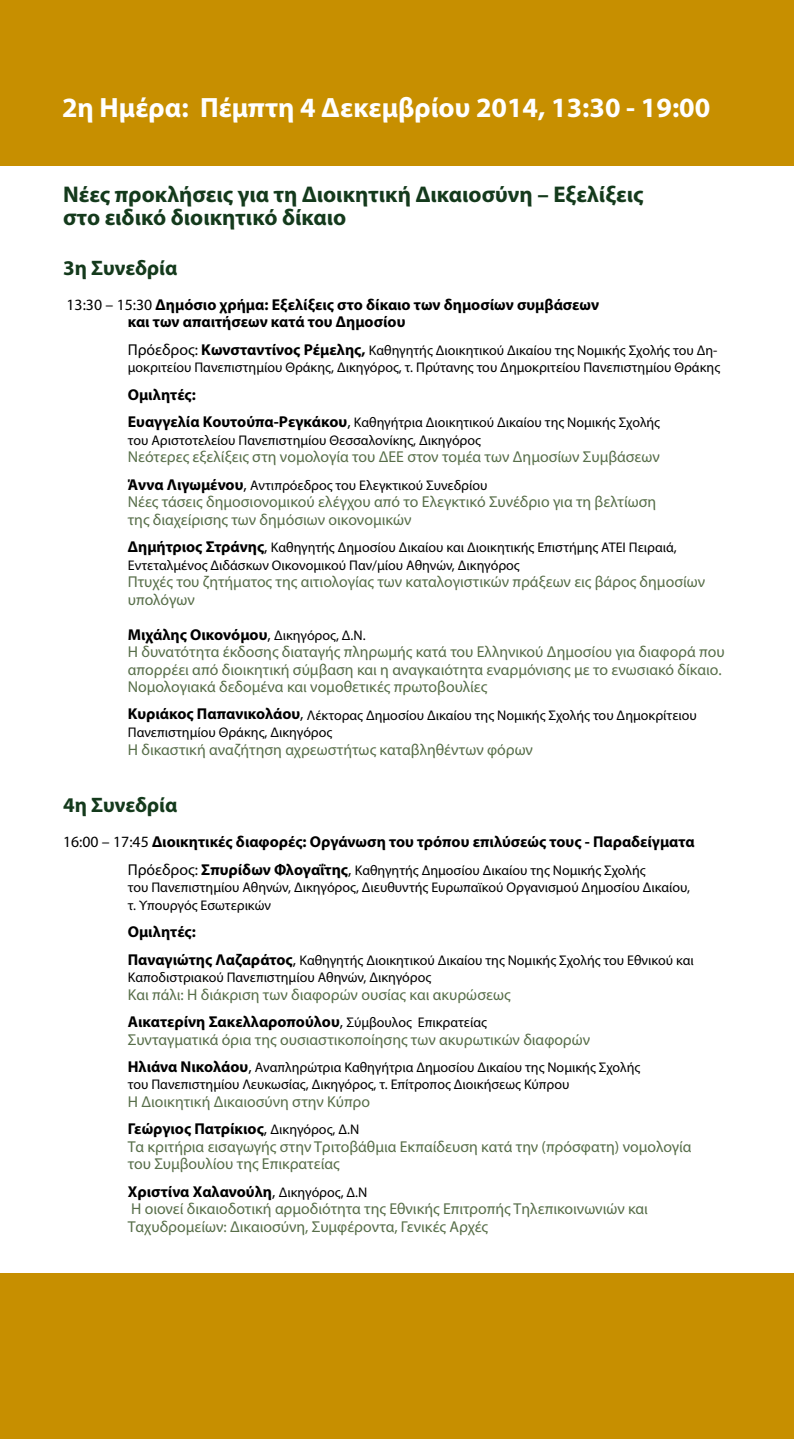
<style>
.page{position:relative;width:794px;height:1439px;background:#fff}
.page>*{position:absolute;margin:0;border:0;box-sizing:border-box;transform-origin:0 0}
.t1{font:700 28px "Myriad Pro";color:#fff}
.t2{font:700 22.75px/22.8px "Myriad Pro";color:#143a1c}
.t3{font:700 21px "Myriad Pro";letter-spacing:-.005em;color:#143a1c}
.t4{font:15.75px/17.5px "Myriad Pro";color:#576e49}
.t5{font:700 15.75px/17.5px "Myriad Pro";color:#000}
.t6{font:14px/17.5px "Myriad Pro";color:#000}
.s1{font-weight:400}
.s2{font-size:15.75px}
.s3{font-weight:700;font-size:15.75px}
.s4{font-weight:700;color:#000}
.s5{color:#000}
.s6{font-size:14px;color:#000}
</style>
<div class="page">
<div style="left:0;top:0;width:794px;height:165px;background:#c78f00"></div>
<div style="left:0;top:1273px;width:794px;height:166px;background:#c78f00"></div>
<h1 class="t1" style="left:62px;top:89px;width:650px">2η Ημέρα: Πέμπτη 4 Δεκεμβρίου 2014, 13:30 - 19:00</h1>
<h2 class="t2" style="left:63px;top:182px;width:582px">Νέες προκλήσεις για τη Διοικητική Δικαιοσύνη – Εξελίξεις στο ειδικό διοικητικό δίκαιο</h2>
<h3 class="t3" style="left:63px;top:254px;width:116px">3η Συνεδρία</h3>
<p class="t5" style="left:128px;top:295px;width:473px;text-indent:-61px"><span class="s1">13:30 – 15:30</span> Δημόσιο χρήμα: Εξελίξεις στο δίκαιο των δημοσίων συμβάσεων και των απαιτήσεων κατά του Δημοσίου</p>
<p class="t6" style="left:128px;top:341px;width:594px"><span class="s2">Πρόεδρος:</span> <span class="s3">Κωνσταντίνος Ρέμελης,</span> Καθηγητής Διοικητικού Δικαίου της Νομικής Σχολής του Δη&shy;μοκριτείου Πανεπιστημίου Θράκης, Δικηγόρος, τ. Πρύτανης του Δημοκριτείου Πανεπιστημίου Θράκης</p>
<p class="t5" style="left:128px;top:385px;width:70px">Ομιλητές:</p>
<p class="t6" style="left:128px;top:413px;width:534px"><span class="s3">Ευαγγελία Κουτούπα-Ρεγκάκου</span><span class="s2">,</span> Καθηγήτρια Διοικητικού Δικαίου της Νομικής Σχολής του Αριστοτελείου Πανεπιστημίου Θεσσαλονίκης, Δικηγόρος</p>
<p class="t4" style="left:128px;top:448px;width:533px">Νεότερες εξελίξεις στη νομολογία του ΔΕΕ στον τομέα των Δημοσίων Συμβάσεων</p>
<p class="t6" style="left:128px;top:476px;width:361px"><span class="s3">Άννα Λιγωμένου</span><span class="s2">,</span> Αντιπρόεδρος του Ελεγκτικού Συνεδρίου</p>
<p class="t4" style="left:128px;top:493px;width:530px">Νέες τάσεις δημοσιονομικού ελέγχου από το Ελεγκτικό Συνέδριο για τη βελτίωση της διαχείρισης των δημόσιων οικονομικών</p>
<p class="t6" style="left:128px;top:538px;width:550px"><span class="s3">Δημήτριος Στράνης</span><span class="s2">,</span> Καθηγητής Δημοσίου Δικαίου και Διοικητικής Επιστήμης ΑΤΕΙ Πειραιά,<br>Εντεταλμένος Διδάσκων Οικονομικού Παν/μίου Αθηνών, Δικηγόρος</p>
<p class="t4" style="left:128px;top:573px;width:579px">Πτυχές του ζητήματος της αιτιολογίας των καταλογιστικών πράξεων εις βάρος δημοσίων υπολόγων</p>
<p class="t4" style="left:128px;top:625px;width:598px"><span class="s4">Μιχάλης Οικονόμου</span><span class="s5">,</span> <span class="s6">Δικηγόρος, Δ.Ν.<br></span>Η δυνατότητα έκδοσης διαταγής πληρωμής κατά του Ελληνικού Δημοσίου για διαφορά που απορρέει από διοικητική σύμβαση και η αναγκαιότητα εναρμόνισης με το ενωσιακό δίκαιο.<br>Νομολογιακά δεδομένα και νομοθετικές πρωτοβουλίες</p>
<p class="t6" style="left:128px;top:706px;width:570px"><span class="s3">Κυριάκος Παπανικολάου</span><span class="s2">,</span> Λέκτορας Δημοσίου Δικαίου της Νομικής Σχολής του Δημοκρίτειου<br>Πανεπιστημίου Θράκης, Δικηγόρος</p>
<p class="t4" style="left:128px;top:740px;width:407px">Η δικαστική αναζήτηση αχρεωστήτως καταβληθέντων φόρων</p>
<h3 class="t3" style="left:63px;top:791px;width:116px">4η Συνεδρία</h3>
<p class="t5" style="left:63px;top:832px;width:633px"><span class="s1">16:00 – 17:45</span> Διοικητικές διαφορές: Οργάνωση του τρόπου επιλύσεώς τους - Παραδείγματα</p>
<p class="t6" style="left:128px;top:861px;width:563px"><span class="s2">Πρόεδρος:</span> <span class="s3">Σπυρίδων Φλογαΐτης</span><span class="s2">,</span> Καθηγητής Δημοσίου Δικαίου της Νομικής Σχολής<br>του Πανεπιστημίου Αθηνών, Δικηγόρος, Διευθυντής Ευρωπαϊκού Οργανισμού Δημοσίου Δικαίου, τ. Υπουργός Εσωτερικών</p>
<p class="t5" style="left:128px;top:922px;width:70px">Ομιλητές:</p>
<p class="t6" style="left:128px;top:951px;width:567px"><span class="s3">Παναγιώτης Λαζαράτος</span><span class="s2">,</span> Καθηγητής Διοικητικού Δικαίου της Νομικής Σχολής του Εθνικού και<br>Καποδιστριακού Πανεπιστημίου Αθηνών, Δικηγόρος</p>
<p class="t4" style="left:128px;top:980px;width:384px;line-height:27.5px">Και πάλι: Η διάκριση των διαφορών ουσίας και ακυρώσεως<br><span class="s4">Αικατερίνη Σακελλαροπούλου</span><span class="s5">,</span> <span class="s6">Σύμβουλος Επικρατείας</span></p>
<p class="t4" style="left:128px;top:1030px;width:464px">Συνταγματικά όρια της ουσιαστικοποίησης των ακυρωτικών διαφορών</p>
<p class="t6" style="left:128px;top:1058px;width:514px"><span class="s3">Ηλιάνα Νικολάου</span><span class="s2">,</span> Αναπληρώτρια Καθηγήτρια Δημοσίου Δικαίου της Νομικής Σχολής του Πανεπιστημίου Λευκωσίας, Δικηγόρος, τ. Επίτροπος Διοικήσεως Κύπρου</p>
<p class="t4" style="left:128px;top:1087px;width:244px;line-height:27.5px">Η Διοικητική Δικαιοσύνη στην Κύπρο<br><span class="s4">Γεώργιος Πατρίκιος</span><span class="s5">,</span> <span class="s6">Δικηγόρος, Δ.Ν</span></p>
<p class="t4" style="left:128px;top:1137px;width:565px">Τα κριτήρια εισαγωγής στην Τριτοβάθμια Εκπαίδευση κατά την (πρόσφατη) νομολογία του Συμβουλίου της Επικρατείας</p>
<p class="t4" style="left:128px;top:1182px;width:522px"><span class="s4">Χριστίνα Χαλανούλη</span><span class="s5">,</span> <span class="s6">Δικηγόρος, Δ.Ν<br></span>Η οιονεί δικαιοδοτική αρμοδιότητα της Εθνικής Επιτροπής Τηλεπικοινωνιών και<br>Ταχυδρομείων: Δικαιοσύνη, Συμφέροντα, Γενικές Αρχές</p>
</div>
